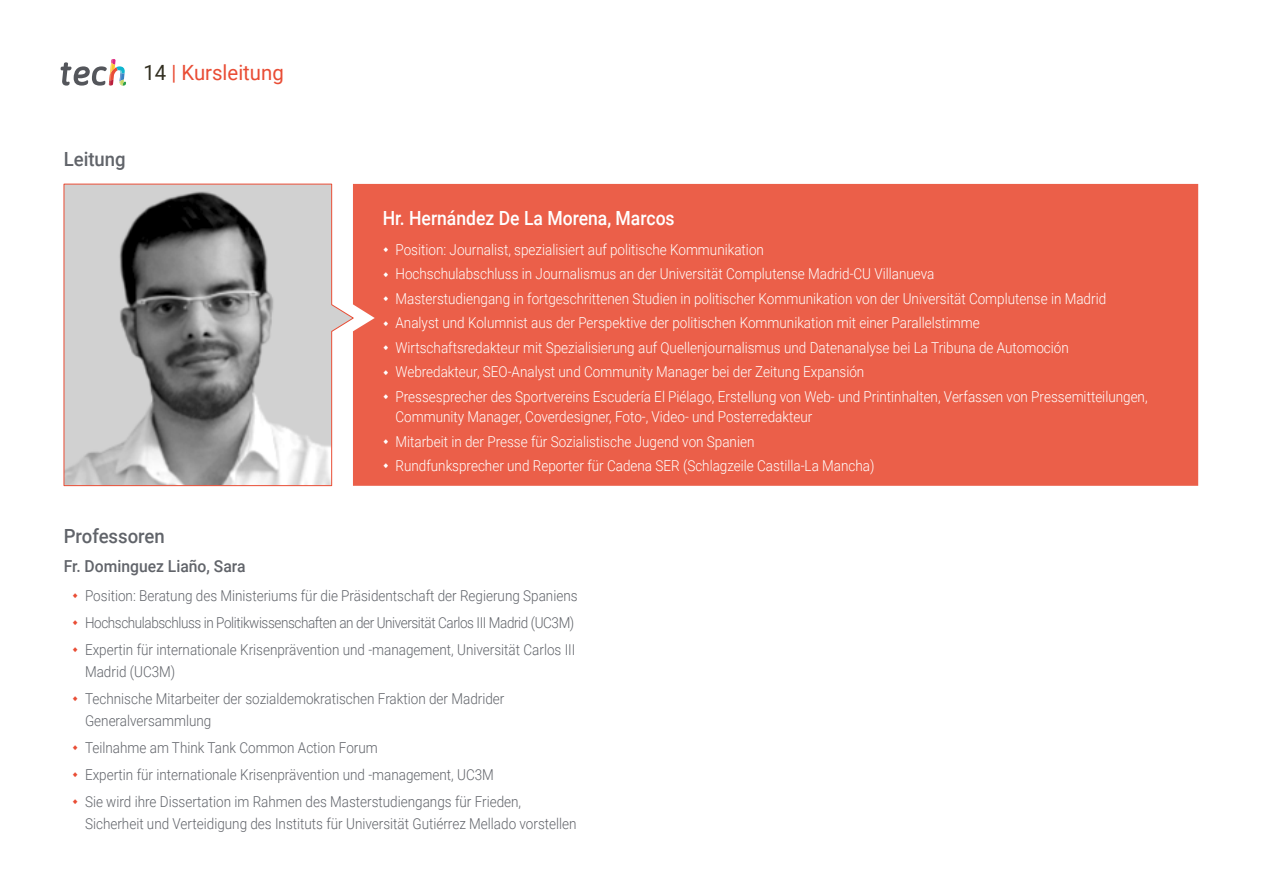
<style>
.page{position:relative;width:1263px;height:893px;background:#fff}
.page>*{position:absolute;margin:0;border:0;box-sizing:border-box;transform-origin:0 0}
.t1{font:21px "Roboto";color:#e94d35}
.t2{font:500 19.5px "Roboto";color:#fff;scale:.9 1}
.t3{font:500 19.5px "Roboto";color:#61646a;scale:.95 1}
.t4{font:500 16.5px "Roboto";color:#61646a;scale:.95 1}
.t5{font:300 15px/24.5px "Roboto";color:#fff;scale:.9 1}
.t6{font:300 15px/26.7px "Roboto";color:#61646a;scale:.9 1}
.s1{color:#312e20}
</style>
<div class="page">
<svg style="left:61px;top:59px;width:65px;height:27px"></svg>
<div style="left:354px;top:184px;width:844px;height:302px;background:#eb5f49"></div>
<svg style="left:64px;top:184px;width:290px;height:302px;background:#aeacab"></svg>
<svg style="left:384px;top:247px;width:4px;height:5px"></svg>
<svg style="left:384px;top:272px;width:4px;height:5px"></svg>
<svg style="left:384px;top:296px;width:4px;height:5px"></svg>
<svg style="left:384px;top:321px;width:4px;height:5px"></svg>
<svg style="left:384px;top:345px;width:4px;height:5px"></svg>
<svg style="left:384px;top:370px;width:4px;height:5px"></svg>
<svg style="left:384px;top:394px;width:4px;height:5px"></svg>
<svg style="left:384px;top:439px;width:4px;height:5px"></svg>
<svg style="left:384px;top:463px;width:4px;height:5px"></svg>
<h1 class="t1" style="left:144px;top:57px;width:142px"><span class="s1">14</span> | Kursleitung</h1>
<h2 class="t3" style="left:64px;top:145px;width:67px">Leitung</h2>
<h2 class="t2" style="left:383px;top:205px;width:326px">Hr. Hernández De La Morena, Marcos</h2>
<p class="t5" style="left:395px;top:237px;width:837px">Position: Journalist, spezialisiert auf politische Kommunikation<br>Hochschulabschluss in Journalismus an der Universität Complutense Madrid-CU Villanueva<br>Masterstudiengang in fortgeschrittenen Studien in politischer Kommunikation von der Universität Complutense in Madrid Analyst und Kolumnist aus der Perspektive der politischen Kommunikation mit einer Parallelstimme<br>Wirtschaftsredakteur mit Spezialisierung auf Quellenjournalismus und Datenanalyse bei La Tribuna de Automoción Webredakteur, SEO-Analyst und Community Manager bei der Zeitung Expansión<br>Pressesprecher des Sportvereins Escudería El Piélago, Erstellung von Web- und Printinhalten, Verfassen von Pressemitteilungen,</p>
<p class="t5" style="left:395px;top:404px;width:534px">Community Manager, Coverdesigner, Foto-, Video- und Posterredakteur<br>Mitarbeit in der Presse für Sozialistische Jugend von Spanien<br>Rundfunksprecher und Reporter für Cadena SER (Schlagzeile Castilla-La Mancha)</p>
<h2 class="t3" style="left:64px;top:522px;width:108px">Professoren</h2>
<p class="t4" style="left:64px;top:555px;width:193px">Fr. Dominguez Liaño, Sara</p>
<p class="t6" style="left:85px;top:582px;width:549px">Position: Beratung des Ministeriums für die Präsidentschaft der Regierung Spaniens<br>Hochschulabschluss in Politikwissenschaften an der Universität Carlos III Madrid (UC3M)<br>Expertin für internationale Krisenprävention und -management, Universität Carlos III</p>
<p class="t6" style="left:85px;top:658px;width:467px">Madrid (UC3M)<br>Technische Mitarbeiter der sozialdemokratischen Fraktion der Madrider</p>
<p class="t6" style="left:85px;top:707px;width:486px">Generalversammlung<br>Teilnahme am Think Tank Common Action Forum<br>Expertin für internationale Krisenprävention und -management, UC3M<br>Sie wird ihre Dissertation im Rahmen des Masterstudiengangs für Frieden,</p>
<p class="t6" style="left:85px;top:810px;width:548px">Sicherheit und Verteidigung des Instituts für Universität Gutiérrez Mellado vorstellen</p>
</div>
